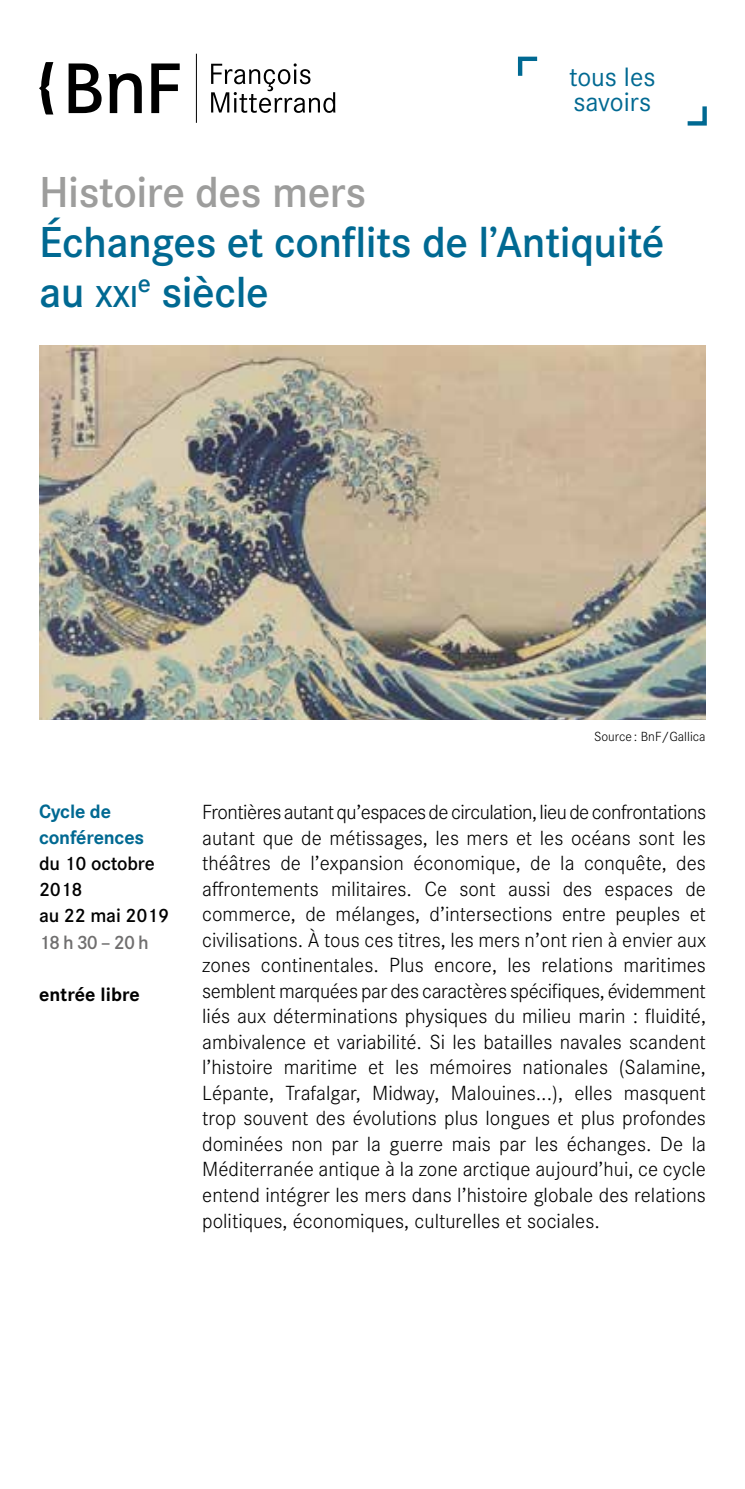
<style>
.page{position:relative;width:745px;height:1489px;background:#fff}
.page>*{position:absolute;margin:0;border:0;box-sizing:border-box;transform-origin:0 0}
.t1{font:600 45px "Corporate S";letter-spacing:-.01em;color:#006992}
.t2{font:600 45px "Corporate S";letter-spacing:-.01em;color:#9d9d9c}
.t3{font:600 31.5px "Corporate S";color:#006992}
.t4{font:27.5px/25px "Corporate S";color:#006992}
.t5{font:300 21.25px/25.5px "Corporate S";color:#000;text-align:justify}
.t6{font:600 20px/26.2px "Corporate S";letter-spacing:-.01em;color:#000}
.t7{font:700 20px/26.2px "Corporate S";letter-spacing:-.01em;color:#006992}
.t8{font:700 20px "Corporate S";color:#000}
.t9{font:600 20px "Corporate S";color:#706f6f}
.t10{font:300 13.75px "Corporate S";color:#000}
.s1{font-size:45px}
</style>
<div class="page">
<svg style="left:211px;top:63px;width:124px;height:50px"></svg>
<hr style="left:196px;top:54px;width:1px;height:69px;background:#000">
<svg style="left:39px;top:62px;width:140px;height:52px"></svg>
<svg style="left:517px;top:56px;width:21px;height:20px"></svg>
<svg style="left:687px;top:106px;width:20px;height:20px"></svg>
<img style="left:40px;top:345px;width:665px;height:374px">
<p class="t4" style="left:568px;top:64px;width:88px">tous les savoirs</p>
<h1 class="t2" style="left:39px;top:166px;width:328px">Histoire des mers</h1>
<h1 class="t1" style="left:39px;top:216px;width:626px">Échanges et conflits de l’Antiquité</h1>
<h2 class="t3" style="left:39px;top:278px;width:101px"><span class="s1">au</span> xxi</h2>
<h1 class="t1" style="left:138px;top:266px;width:132px"><sup>e</sup> siècle</h1>
<p class="t7" style="left:39px;top:798px;width:107px">Cycle de conférences</p>
<p class="t6" style="left:39px;top:850px;width:131px">du 10 octobre<br>2018<br>au 22 mai 2019</p>
<p class="t9" style="left:39px;top:930px;width:111px">18 h 30 – 20 h</p>
<p class="t8" style="left:39px;top:983px;width:102px">entrée libre</p>
<p class="t10" style="left:593px;top:728px;width:113px">Source : BnF/Gallica</p>
<p class="t5" style="left:202px;top:799px;width:505px">Frontières autant qu’espaces de circulation, lieu de confrontations autant que de métissages, les mers et les océans sont les théâtres de l’expansion économique, de la conquête, des affrontements militaires. Ce sont aussi des espaces de commerce, de mélanges, d’intersections entre peuples et civilisations. À tous ces titres, les mers n’ont rien à envier aux zones continentales. Plus encore, les relations maritimes semblent marquées par des caractères spécifiques, évidemment liés aux déterminations physiques du milieu marin : fluidité, ambivalence et variabilité. Si les batailles navales scandent l’histoire maritime et les mémoires nationales (Salamine, Lépante, Trafalgar, Midway, Malouines...), elles masquent trop souvent des évolutions plus longues et plus profondes dominées non par la guerre mais par les échanges. De la Méditerranée antique à la zone arctique aujourd’hui, ce cycle entend intégrer les mers dans l’histoire globale des relations politiques, économiques, culturelles et sociales.</p>
</div>
